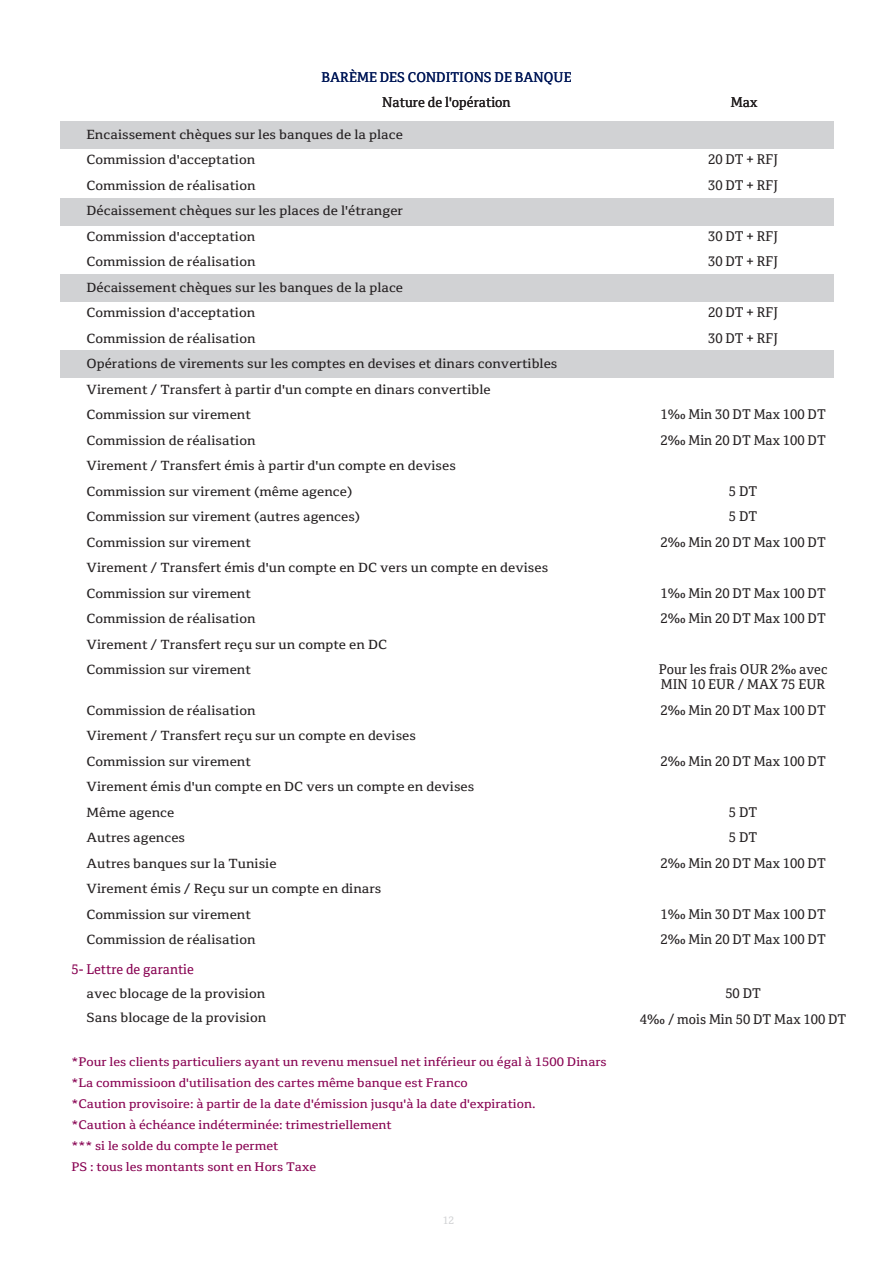
<style>
.page{position:relative;width:893px;height:1263px;background:#fff}
.page>*{position:absolute;margin:0;border:0;box-sizing:border-box;transform-origin:0 0}
.t1{font:13.65px "Cordale Arabic";color:#231f20}
.t2{font:13.5px/25.5px "Cordale Arabic";color:#231f20}
.t3{font:13.5px "Cordale Arabic";color:#011858}
.t4{font:13.5px "Cordale Arabic";color:#870151}
.t5{font:12.75px/25.5px "Cordale Arabic";color:#231f20;scale:1.13 1}
.t6{font:12px/21px "Cordale Arabic";color:#870151;scale:1.13 1}
.t7{font:10.5px "Cordale Arabic";color:#d1d2d4}
</style>
<div class="page">
<div style="left:60px;top:121px;width:773px;height:27px;background:#d1d2d4"></div>
<div style="left:60px;top:198px;width:773px;height:27px;background:#d1d2d4"></div>
<div style="left:60px;top:275px;width:773px;height:27px;background:#d1d2d4"></div>
<div style="left:60px;top:350px;width:773px;height:27px;background:#d1d2d4"></div>
<p class="t3" style="left:321px;top:65px;width:252px">BARÈME DES CONDITIONS DE BANQUE</p>
<p class="t1" style="left:382px;top:90px;width:130px">Nature de l'opération</p>
<p class="t1" style="left:731px;top:90px;width:28px">Max</p>
<p class="t5" style="left:87px;top:121px;width:418px">Encaissement chèques sur les banques de la place<br>Commission d'acceptation<br>Commission de réalisation<br>Décaissement chèques sur les places de l'étranger<br>Commission d'acceptation<br>Commission de réalisation<br>Décaissement chèques sur les banques de la place<br>Commission d'acceptation<br>Commission de réalisation<br>Opérations de virements sur les comptes en devises et dinars convertibles Virement / Transfert à partir d'un compte en dinars convertible Commission sur virement<br>Commission de réalisation<br>Virement / Transfert émis à partir d'un compte en devises<br>Commission sur virement (même agence)<br>Commission sur virement (autres agences)<br>Commission sur virement<br>Virement / Transfert émis d'un compte en DC vers un compte en devises Commission sur virement<br>Commission de réalisation<br>Virement / Transfert reçu sur un compte en DC<br>Commission sur virement</p>
<p class="t5" style="left:87px;top:696px;width:345px">Commission de réalisation<br>Virement / Transfert reçu sur un compte en devises<br>Commission sur virement<br>Virement émis d'un compte en DC vers un compte en devises<br>Même agence<br>Autres agences<br>Autres banques sur la Tunisie<br>Virement émis / Reçu sur un compte en dinars<br>Commission sur virement<br>Commission de réalisation</p>
<p class="t4" style="left:72px;top:957px;width:124px">5- Lettre de garantie</p>
<p class="t5" style="left:87px;top:981px;width:161px;line-height:24px">avec blocage de la provision<br>Sans blocage de la provision</p>
<p class="t6" style="left:72px;top:1050px;width:475px">*Pour les clients particuliers ayant un revenu mensuel net inférieur ou égal à 1500 Dinars *La commissioon d'utilisation des cartes même banque est Franco<br>*Caution provisoire: à partir de la date d'émission jusqu'à la date d'expiration.<br>*Caution à échéance indéterminée: trimestriellement<br>*** si le solde du compte le permet<br>PS : tous les montants sont en Hors Taxe</p>
<p class="t7" style="left:443px;top:1211px;width:13px">12</p>
<p class="t2" style="left:708px;top:146px;width:72px">20 DT + RFJ<br>30 DT + RFJ</p>
<p class="t2" style="left:708px;top:222px;width:72px">30 DT + RFJ<br>30 DT + RFJ</p>
<p class="t2" style="left:708px;top:299px;width:72px">20 DT + RFJ<br>30 DT + RFJ</p>
<p class="t2" style="left:660px;top:401px;width:167px">1‰ Min 30 DT Max 100 DT<br>2‰ Min 20 DT Max 100 DT</p>
<p class="t2" style="left:660px;top:477px;width:167px;text-align:center">5 DT<br>5 DT<br>2‰ Min 20 DT Max 100 DT</p>
<p class="t2" style="left:660px;top:579px;width:167px">1‰ Min 20 DT Max 100 DT<br>2‰ Min 20 DT Max 100 DT</p>
<p class="t2" style="left:659px;top:661px;width:170px;line-height:15px">Pour les frais OUR 2‰ avec<br>MIN 10 EUR / MAX 75 EUR</p>
<p class="t2" style="left:660px;top:696px;width:167px">2‰ Min 20 DT Max 100 DT</p>
<p class="t2" style="left:660px;top:747px;width:167px">2‰ Min 20 DT Max 100 DT</p>
<p class="t2" style="left:660px;top:798px;width:167px;text-align:center">5 DT<br>5 DT<br>2‰ Min 20 DT Max 100 DT</p>
<p class="t2" style="left:660px;top:900px;width:167px">1‰ Min 30 DT Max 100 DT<br>2‰ Min 20 DT Max 100 DT</p>
<p class="t2" style="left:640px;top:980px;width:208px;text-align:center">50 DT<br>4‰ / mois Min 50 DT Max 100 DT</p>
</div>
